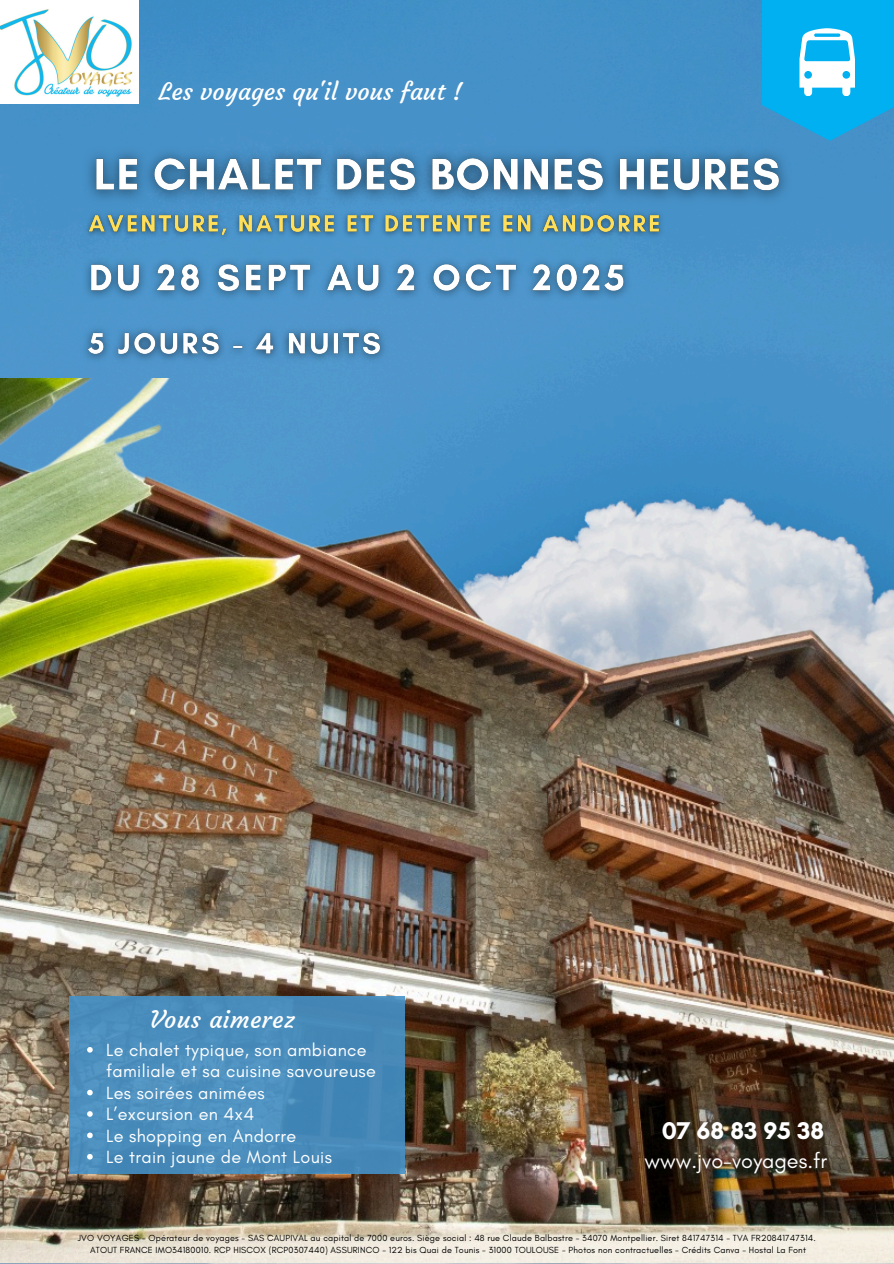
<style>
.page{position:relative;width:894px;height:1264px;background:#fff}
.page>*{position:absolute;margin:0;border:0;box-sizing:border-box;transform-origin:0 0}
.t1{font:700 24.6px "Glacial Indifference";color:#fff}
.t2{font:24px "Courgette";color:#fff}
.t3{font:24px "Courgette";letter-spacing:.02em;color:#fff}
.t4{font:21.6px "Glacial Indifference";color:#fff}
.t5{font:18px/21.3px "Glacial Indifference";letter-spacing:.02em;color:#fff}
.t6{font:9px "Glacial Indifference";letter-spacing:.02em;color:#000}
</style>
<div class="page">
<img style="left:0;top:0;width:893px;height:1263px">
<div style="left:762px;top:0;width:131px;height:96px;background:#00b0f0"></div>
<img style="left:0;top:378px;width:893px;height:883px">
<svg style="left:762px;top:28px;width:131px;height:113px"></svg>
<img style="left:77px;top:140px;width:721px;height:73px">
<div style="left:69px;top:996px;width:335px;height:178px;background:#498cbc"></div>
<svg style="left:87px;top:1047px;width:6px;height:5px"></svg>
<svg style="left:87px;top:1089px;width:6px;height:6px"></svg>
<svg style="left:87px;top:1111px;width:6px;height:5px"></svg>
<svg style="left:87px;top:1132px;width:6px;height:6px"></svg>
<svg style="left:87px;top:1153px;width:6px;height:6px"></svg>
<img style="left:74px;top:318px;width:320px;height:51px">
<img style="left:77px;top:251px;width:560px;height:56px">
<img style="left:0;top:0;width:138px;height:104px">
<img style="left:80px;top:205px;width:588px;height:41px">
<p class="t2" style="left:159px;top:77px;width:305px">Les voyages qu'il vous faut !</p>
<p class="t3" style="left:150px;top:1005px;width:146px">Vous aimerez</p>
<h5 class="t5" style="left:106px;top:1039px;width:271px">Le chalet typique, son ambiance familiale et sa cuisine savoureuse</h5>
<p class="t5" style="left:106px;top:1081px;width:160px">Les soirées animées</p>
<p class="t5" style="left:106px;top:1103px;width:150px">L’excursion en 4x4</p>
<p class="t5" style="left:106px;top:1124px;width:192px">Le shopping en Andorre</p>
<h5 class="t5" style="left:106px;top:1145px;width:227px">Le train jaune de Mont Louis</h5>
<p class="t1" style="left:661px;top:1115px;width:164px">07 68 83 95 38</p>
<p class="t4" style="left:644px;top:1147px;width:184px">www.jvo-voyages.fr</p>
<p class="t6" style="left:78px;top:1231px;width:739px">JVO VOYAGES - Opérateur de voyages - SAS CAUPIVAL au capital de 7000 euros. Siège social : 48 rue Claude Balbastre - 34070 Montpellier. Siret 841747314 - TVA FR20841747314.</p>
<p class="t6" style="left:90px;top:1243px;width:717px">ATOUT FRANCE IMO34180010. RCP HISCOX (RCP0307440) ASSURINCO - 122 bis Quai de Tounis - 31000 TOULOUSE - Photos non contractuelles - Crédits Canva - Hostal La Font</p>
</div>
